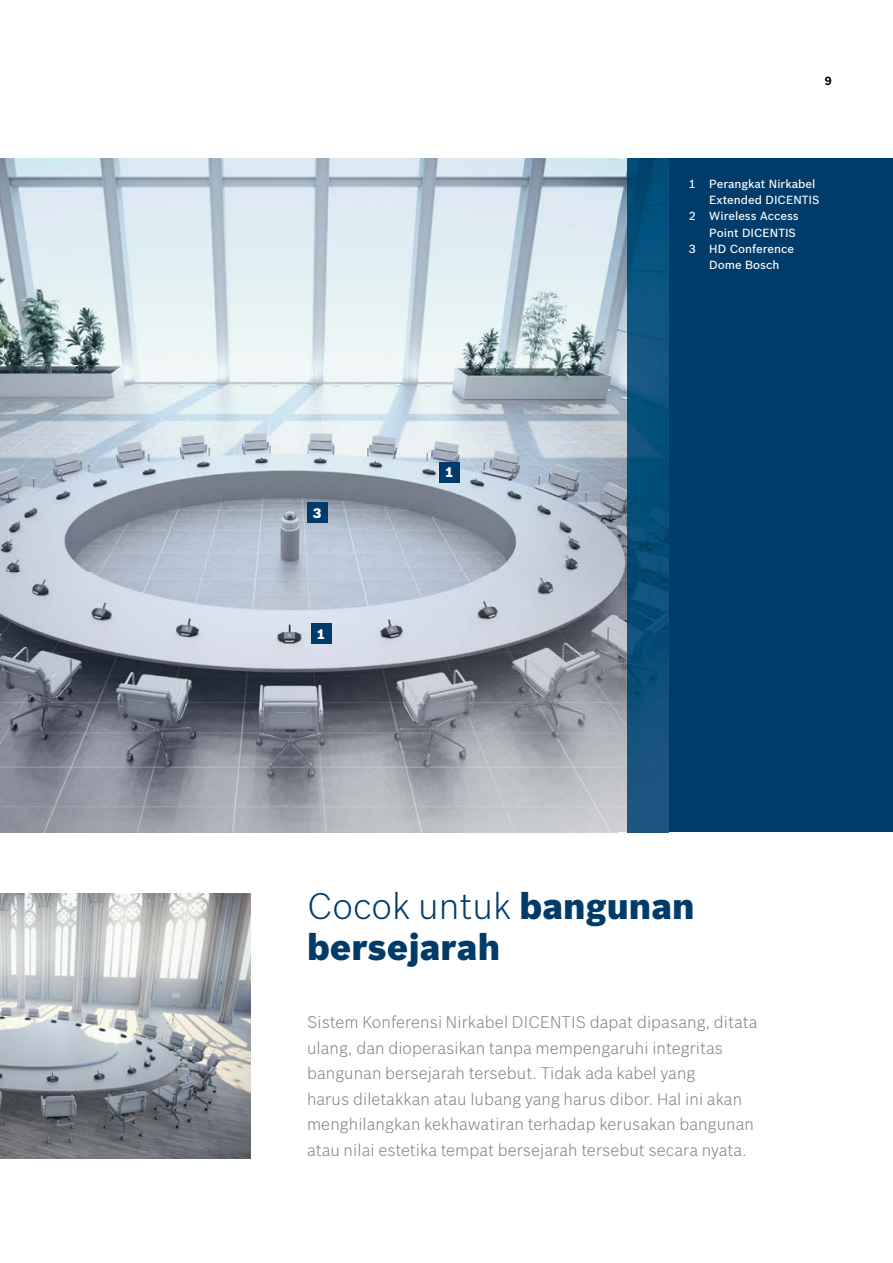
<style>
.page{position:relative;width:893px;height:1263px;background:#fff}
.page>*{position:absolute;margin:0;border:0;box-sizing:border-box;transform-origin:0 0}
.t1{font:900 36px/40.8px "Bosch Sans";color:#003b6a}
.t2{font:300 16.5px/25.5px "Bosch Sans";letter-spacing:.005em;color:#808285}
.t3{font:900 13.5px "Bosch Sans";color:#fff}
.t4{font:500 11.55px "Bosch Sans";color:#fff}
.t5{font:700 11.55px "Bosch Sans";color:#000}
.s1{font-weight:300}
</style>
<div class="page">
<img style="left:0;top:893px;width:250px;height:266px">
<div style="left:668px;top:159px;width:225px;height:673px;background:#003b6a"></div>
<img style="left:0;top:159px;width:628px;height:673px">
<img style="left:628px;top:159px;width:40px;height:673px">
<div style="left:311px;top:624px;width:20px;height:20px;background:#003b6a"></div>
<div style="left:439px;top:462px;width:21px;height:21px;background:#003b6a"></div>
<div style="left:307px;top:503px;width:20px;height:20px;background:#003b6a"></div>
<p class="t5" style="left:825px;top:72px;width:8px">9</p>
<p class="t3" style="left:313px;top:502px;width:10px">3</p>
<p class="t3" style="left:317px;top:623px;width:10px">1</p>
<p class="t3" style="left:445px;top:462px;width:10px">1</p>
<p class="t4" style="left:689px;top:175px;width:128px">1 Perangkat Nirkabel</p>
<p class="t4" style="left:709px;top:191px;width:112px">Extended DICENTIS</p>
<p class="t4" style="left:689px;top:208px;width:111px">2 Wireless Access</p>
<p class="t4" style="left:709px;top:224px;width:88px">Point DICENTIS</p>
<p class="t4" style="left:689px;top:240px;width:107px">3 HD Conference</p>
<p class="t4" style="left:709px;top:257px;width:72px">Dome Bosch</p>
<h1 class="t1" style="left:307px;top:884px;width:389px"><span class="s1">Cocok untuk</span> bangunan bersejarah</h1>
<p class="t2" style="left:307px;top:1008px;width:452px">Sistem Konferensi Nirkabel DICENTIS dapat dipasang, ditata ulang, dan dioperasikan tanpa mempengaruhi integritas bangunan bersejarah tersebut. Tidak ada kabel yang<br>harus diletakkan atau lubang yang harus dibor. Hal ini akan menghilangkan kekhawatiran terhadap kerusakan bangunan atau nilai estetika tempat bersejarah tersebut secara nyata.</p>
</div>
